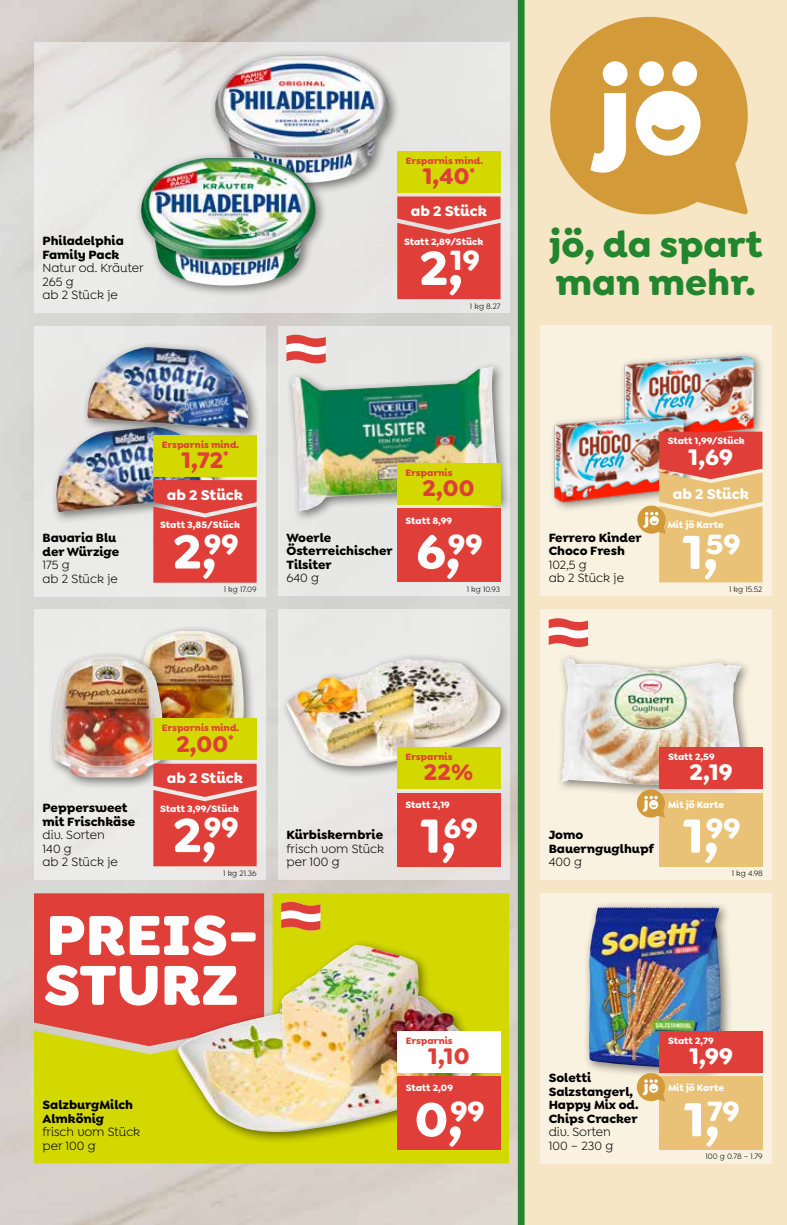
<style>
.page{position:relative;width:787px;height:1225px;background:#fff}
.page>*{position:absolute;margin:0;border:0;box-sizing:border-box;transform-origin:0 0}
.t1{font:700 51px "Goldplay Alt";color:#fff}
.t2{font:700 37.5px/37.5px "Goldplay Alt";color:#21862e}
.t3{font:700 24px "Goldplay Alt";color:#df3f38}
.t4{font:700 24px "Goldplay Alt";color:#fff}
.t5{font:700 15px "Goldplay Alt";color:#fff}
.t6{font:700 12.75px/13.5px "Goldplay Alt";color:#000}
.t7{font:12.75px/13.5px "Goldplay Alt";color:#000}
.t8{font:700 9.75px "Goldplay Alt";color:#fff}
.t9{font:700 9.75px "Goldplay Alt";color:#df3f38}
.t10{font:8.25px "Goldplay Alt";color:#000}
</style>
<div class="page">
<img style="left:0;top:0;width:518px;height:1225px">
<div style="left:34px;top:326px;width:231px;height:270px;background:#eaeae8"></div>
<div style="left:34px;top:610px;width:231px;height:270px;background:#ebebe9"></div>
<div style="left:278px;top:610px;width:231px;height:270px;background:#e9e9e6"></div>
<div style="left:278px;top:326px;width:231px;height:270px;background:#e7e8e5"></div>
<div style="left:34px;top:43px;width:475px;height:270px;background:#e8e8e5"></div>
<div style="left:522px;top:0;width:265px;height:1225px;background:#f6e6c5"></div>
<div style="left:540px;top:326px;width:231px;height:270px;background:#faf2e1"></div>
<div style="left:540px;top:610px;width:231px;height:270px;background:#faf2e1"></div>
<div style="left:540px;top:893px;width:231px;height:270px;background:#faf2e1"></div>
<div style="left:518px;top:0;width:6px;height:1225px;background:#21862e"></div>
<svg style="left:550px;top:17px;width:197px;height:197px;fill:#d39a39"></svg>
<svg style="left:590px;top:93px;width:36px;height:80px;background:#efdab8"></svg>
<div style="left:635px;top:91px;width:65px;height:65px;background:#fff;border-radius:50%"></div>
<svg style="left:651px;top:125px;width:34px;height:16px"></svg>
<div style="left:602px;top:61px;width:25px;height:25px;background:#fff;border-radius:50%"></div>
<div style="left:639px;top:61px;width:25px;height:25px;background:#fff;border-radius:50%"></div>
<div style="left:672px;top:61px;width:25px;height:25px;background:#fff;border-radius:50%"></div>
<div style="left:34px;top:893px;width:475px;height:270px;background:#d3d800"></div>
<svg style="left:34px;top:893px;width:230px;height:153px"></svg>
<div style="left:619px;top:350px;width:146px;height:103px;background:#000;opacity:.5"></div>
<img style="left:621px;top:353px;width:136px;height:78px">
<div style="left:285px;top:361px;width:227px;height:162px;background:#000;opacity:.5"></div>
<img style="left:291px;top:367px;width:209px;height:145px">
<div style="left:82px;top:341px;width:178px;height:100px;background:#000;opacity:.5"></div>
<img style="left:87px;top:347px;width:161px;height:82px">
<div style="left:50px;top:420px;width:179px;height:104px;background:#000;opacity:.5"></div>
<img style="left:56px;top:426px;width:161px;height:86px">
<div style="left:130px;top:625px;width:126px;height:137px;background:#000;opacity:.5"></div>
<img style="left:136px;top:631px;width:108px;height:87px">
<div style="left:48px;top:650px;width:127px;height:140px;background:#000;opacity:.5"></div>
<img style="left:54px;top:656px;width:109px;height:121px">
<div style="left:173px;top:939px;width:317px;height:205px;background:#000;opacity:.5"></div>
<img style="left:177px;top:945px;width:301px;height:187px">
<div style="left:583px;top:901px;width:150px;height:179px;background:#000;opacity:.5"></div>
<img style="left:588px;top:907px;width:133px;height:162px">
<div style="left:549px;top:410px;width:146px;height:103px;background:#000;opacity:.5"></div>
<img style="left:552px;top:413px;width:135px;height:91px">
<div style="left:556px;top:652px;width:199px;height:145px;background:#000;opacity:.5"></div>
<img style="left:561px;top:657px;width:183px;height:128px">
<div style="left:209px;top:49px;width:192px;height:146px;background:#000;opacity:.5"></div>
<img style="left:214px;top:55px;width:175px;height:128px">
<div style="left:135px;top:152px;width:192px;height:145px;background:#000;opacity:.5"></div>
<img style="left:141px;top:158px;width:175px;height:128px">
<div style="left:281px;top:653px;width:231px;height:125px;background:#000;opacity:.5"></div>
<img style="left:286px;top:659px;width:214px;height:107px">
<div style="left:659px;top:793px;width:103px;height:73px;background:#e9c278"></div>
<div style="left:659px;top:747px;width:103px;height:42px;background:#df3f38"></div>
<svg style="left:637px;top:789px;width:28px;height:28px"></svg>
<svg style="left:548px;top:618px;width:40px;height:29px"></svg>
<div style="left:659px;top:1076px;width:103px;height:74px;background:#e9c278"></div>
<div style="left:659px;top:1031px;width:103px;height:41px;background:#df3f38"></div>
<svg style="left:637px;top:1073px;width:28px;height:28px"></svg>
<div style="left:397px;top:509px;width:103px;height:73px;background:#df3f38"></div>
<div style="left:397px;top:463px;width:103px;height:41px;background:#d3d800"></div>
<svg style="left:286px;top:334px;width:40px;height:30px"></svg>
<div style="left:153px;top:718px;width:104px;height:42px;background:#d3d800"></div>
<svg style="left:153px;top:763px;width:104px;height:103px;background:#df4841"></svg>
<div style="left:153px;top:435px;width:104px;height:41px;background:#d3d800"></div>
<svg style="left:153px;top:480px;width:104px;height:103px;background:#de4640"></svg>
<div style="left:397px;top:793px;width:103px;height:73px;background:#df3f38"></div>
<div style="left:397px;top:747px;width:103px;height:42px;background:#d3d800"></div>
<svg style="left:281px;top:901px;width:39px;height:30px"></svg>
<div style="left:397px;top:1076px;width:103px;height:74px;background:#df3f38"></div>
<div style="left:397px;top:1031px;width:103px;height:41px;background:#fff"></div>
<svg style="left:637px;top:431px;width:125px;height:151px;background:#e5a475"></svg>
<div style="left:397px;top:151px;width:103px;height:42px;background:#d3d800"></div>
<div style="left:397px;top:196px;width:103px;height:103px;background:#df3f38"></div>
<p class="t6" style="left:43px;top:234px;width:83px">Philadelphia<br>Family Pack</p>
<p class="t7" style="left:43px;top:261px;width:103px">Natur od. Kräuter<br>265 g<br>ab 2 Stück je</p>
<p class="t9" style="left:406px;top:154px;width:79px">Ersparnis mind.</p>
<p class="t5" style="left:411px;top:201px;width:78px">ab 2 Stück</p>
<h1 class="t1" style="left:419px;top:235px;width:62px">2,<sup>19</sup></h1>
<p class="t10" style="left:470px;top:301px;width:32px">1 kg 8.27</p>
<h3 class="t3" style="left:423px;top:161px;width:54px">1,40<sup>*</sup></h3>
<p class="t8" style="left:404px;top:235px;width:81px">Statt 2,89/Stück</p>
<h2 class="t2" style="left:549px;top:225px;width:215px">jö, da spart man mehr.</h2>
<p class="t6" style="left:43px;top:531px;width:78px">Bavaria Blu der Würzige</p>
<p class="t7" style="left:43px;top:558px;width:77px">175 g<br>ab 2 Stück je</p>
<p class="t9" style="left:162px;top:438px;width:79px">Ersparnis mind.</p>
<p class="t5" style="left:167px;top:485px;width:78px">ab 2 Stück</p>
<h1 class="t1" style="left:173px;top:518px;width:67px">2,<sup>99</sup></h1>
<p class="t10" style="left:224px;top:585px;width:34px">1 kg 17.09</p>
<h3 class="t3" style="left:181px;top:444px;width:49px">1,72<sup>*</sup></h3>
<p class="t8" style="left:160px;top:518px;width:81px">Statt 3,85/Stück</p>
<p class="t6" style="left:286px;top:530px;width:108px">Woerle<br>Österreichischer<br>Tilsiter</p>
<p class="t7" style="left:286px;top:571px;width:34px">640 g</p>
<p class="t9" style="left:405px;top:466px;width:49px">Ersparnis</p>
<h3 class="t3" style="left:422px;top:472px;width:53px">2,00</h3>
<p class="t8" style="left:405px;top:514px;width:48px">Statt 8,99</p>
<h1 class="t1" style="left:416px;top:518px;width:68px">6,<sup>99</sup></h1>
<p class="t10" style="left:467px;top:584px;width:35px">1 kg 10.93</p>
<p class="t6" style="left:548px;top:531px;width:94px">Ferrero Kinder<br>Choco Fresh</p>
<p class="t7" style="left:548px;top:558px;width:77px">102,5 g<br>ab 2 Stück je</p>
<p class="t8" style="left:667px;top:435px;width:79px">Statt 1,99/Stück</p>
<h3 class="t4" style="left:688px;top:441px;width:46px">1,69</h3>
<p class="t5" style="left:672px;top:484px;width:78px">ab 2 Stück</p>
<p class="t8" style="left:667px;top:518px;width:58px">Mit jö Karte</p>
<h1 class="t1" style="left:682px;top:519px;width:60px">1,<sup>59</sup></h1>
<p class="t10" style="left:729px;top:584px;width:35px">1 kg 15.52</p>
<p class="t6" style="left:43px;top:801px;width:94px">Peppersweet mit Frischkäse</p>
<p class="t7" style="left:43px;top:828px;width:77px">div. Sorten<br>140 g<br>ab 2 Stück je</p>
<p class="t9" style="left:162px;top:721px;width:79px">Ersparnis mind.</p>
<p class="t5" style="left:167px;top:768px;width:78px">ab 2 Stück</p>
<h1 class="t1" style="left:173px;top:802px;width:67px">2,<sup>99</sup></h1>
<p class="t10" style="left:223px;top:868px;width:35px">1 kg 21.36</p>
<h3 class="t3" style="left:176px;top:728px;width:59px">2,00<sup>*</sup></h3>
<p class="t8" style="left:160px;top:802px;width:80px">Statt 3,99/Stück</p>
<p class="t6" style="left:286px;top:828px;width:98px">Kürbiskernbrie</p>
<p class="t7" style="left:286px;top:842px;width:99px">frisch vom Stück per 100 g</p>
<p class="t9" style="left:405px;top:750px;width:49px">Ersparnis</p>
<h3 class="t3" style="left:424px;top:756px;width:51px">22%</h3>
<p class="t8" style="left:405px;top:798px;width:46px">Statt 2,19</p>
<h1 class="t1" style="left:420px;top:802px;width:59px">1,<sup>69</sup></h1>
<p class="t6" style="left:548px;top:828px;width:107px">Jomo<br>Bauernguglhupf</p>
<p class="t7" style="left:548px;top:855px;width:35px">400 g</p>
<p class="t8" style="left:668px;top:750px;width:48px">Statt 2,59</p>
<h3 class="t4" style="left:689px;top:756px;width:45px">2,19</h3>
<p class="t8" style="left:668px;top:798px;width:58px">Mit jö Karte</p>
<h1 class="t1" style="left:683px;top:802px;width:59px">1,<sup>99</sup></h1>
<p class="t10" style="left:731px;top:868px;width:33px">1 kg 4.98</p>
<p class="t6" style="left:43px;top:1098px;width:92px">SalzburgMilch<br>Almkönig</p>
<p class="t7" style="left:43px;top:1125px;width:99px">frisch vom Stück per 100 g</p>
<p class="t9" style="left:406px;top:1034px;width:49px">Ersparnis</p>
<p class="t8" style="left:668px;top:1034px;width:47px">Statt 2,79</p>
<h3 class="t3" style="left:428px;top:1040px;width:43px">1,10</h3>
<h3 class="t4" style="left:689px;top:1040px;width:45px">1,99</h3>
<p class="t8" style="left:406px;top:1081px;width:49px">Statt 2,09</p>
<h1 class="t1" style="left:414px;top:1086px;width:72px">0,<sup>99</sup></h1>
<p class="t6" style="left:548px;top:1071px;width:91px">Soletti<br>Salzstangerl,<br>Happy Mix od.<br>Chips Cracker</p>
<p class="t7" style="left:548px;top:1125px;width:66px">div. Sorten<br>100 – 230 g</p>
<p class="t8" style="left:668px;top:1081px;width:58px">Mit jö Karte</p>
<h1 class="t1" style="left:684px;top:1086px;width:57px">1,<sup>79</sup></h1>
<p class="t10" style="left:705px;top:1152px;width:59px">100 g 0.78 – 1.79</p>
</div>
